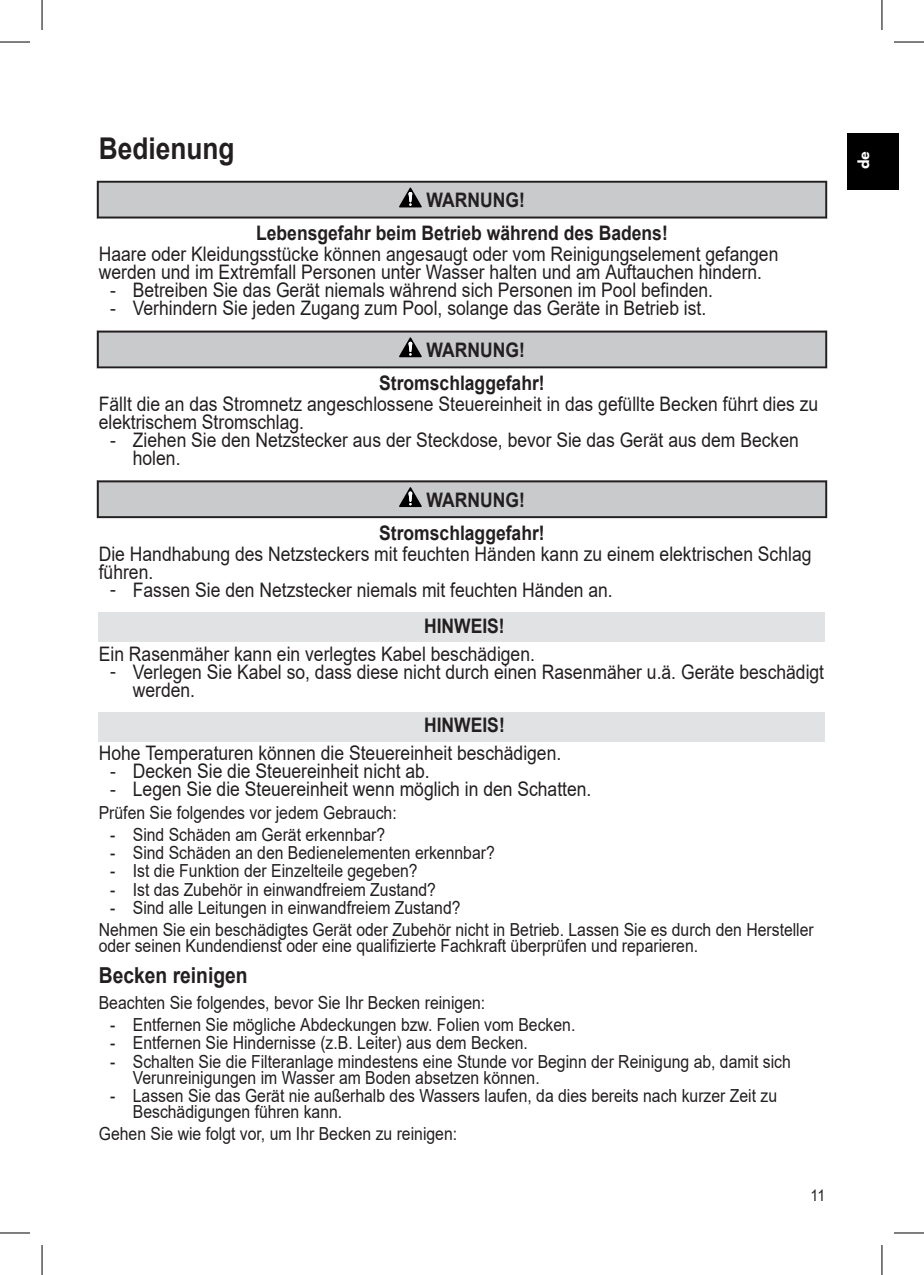
<style>
.page{position:relative;width:924px;height:1275px;background:#fff}
.page>*{position:absolute;margin:0;border:0;box-sizing:border-box;transform-origin:0 0}
.t1{font:700 30px "Arial";color:#231f20;scale:.88 1}
.t2{font:700 22px "Arial";color:#231f20;scale:.88 1}
.t3{font:20px/18px "Arial";color:#231f20;scale:.88 1}
.t4{font:700 20px/32.8px "Arial";color:#231f20;scale:.88 1}
.t5{font:18px/16.2px "Arial";color:#231f20;scale:.88 1}
.t6{font:16px "Arial";color:#231f20;scale:.88 1}
.t7{font:800 16px "Futura PT";color:#fff}
.s1{font-family:"Arial Unicode MS"}
.s2{font-weight:700}
</style>
<div class="page">
<div style="left:99px;top:183px;width:725px;height:33px;background:#c9cacc"></div>
<svg style="left:399px;top:188px;width:22px;height:19px"></svg>
<hr style="left:97px;top:181px;width:729px;height:2px;background:#231f20">
<hr style="left:824px;top:181px;width:2px;height:37px;background:#231f20">
<hr style="left:97px;top:216px;width:729px;height:2px;background:#231f20">
<hr style="left:97px;top:181px;width:2px;height:37px;background:#231f20">
<div style="left:99px;top:332px;width:725px;height:34px;background:#c9cacc"></div>
<svg style="left:399px;top:337px;width:22px;height:20px"></svg>
<hr style="left:97px;top:330px;width:729px;height:2px;background:#231f20">
<hr style="left:824px;top:330px;width:2px;height:38px;background:#231f20">
<hr style="left:97px;top:366px;width:729px;height:2px;background:#231f20">
<hr style="left:97px;top:330px;width:2px;height:38px;background:#231f20">
<div style="left:99px;top:482px;width:725px;height:34px;background:#c9cacc"></div>
<svg style="left:399px;top:487px;width:22px;height:20px"></svg>
<hr style="left:97px;top:480px;width:729px;height:2px;background:#231f20">
<hr style="left:824px;top:480px;width:2px;height:38px;background:#231f20">
<hr style="left:97px;top:516px;width:729px;height:2px;background:#231f20">
<hr style="left:97px;top:480px;width:2px;height:38px;background:#231f20">
<div style="left:99px;top:612px;width:725px;height:30px;background:#e1e2e4"></div>
<div style="left:99px;top:712px;width:725px;height:29px;background:#e1e2e4"></div>
<div style="left:847px;top:133px;width:51px;height:56px;background:#000001"></div>
<hr style="left:0;top:42px;width:30px;height:1px;background:#000">
<hr style="left:893px;top:42px;width:30px;height:1px;background:#000">
<hr style="left:0;top:1232px;width:30px;height:1px;background:#000">
<hr style="left:893px;top:1232px;width:30px;height:1px;background:#000">
<hr style="left:42px;top:0;width:1px;height:30px;background:#000">
<hr style="left:42px;top:1245px;width:1px;height:30px;background:#000">
<hr style="left:881px;top:0;width:1px;height:30px;background:#000">
<hr style="left:881px;top:1245px;width:1px;height:30px;background:#000">
<h1 class="t1" style="left:99px;top:128px;width:156px">Bedienung</h1>
<p class="t4" style="left:256px;top:184px;width:469px;text-indent:170px">WARNUNG!<br>Lebensgefahr beim Betrieb während des Badens!</p>
<p class="t3" style="left:99px;top:245px;width:773px">Haare oder Kleidungsstücke können angesaugt oder vom Reinigungselement gefangen werden und im Extremfall Personen unter Wasser halten und am Auftauchen hindern.</p>
<p class="t3" style="left:110px;top:281px;width:686px"><span class="s1">-</span> Betreiben Sie das Gerät niemals während sich Personen im Pool befinden.</p>
<p class="t3" style="left:426px;top:287px;width:319px;line-height:42px;text-indent:-316px"><span class="s1">-</span> Verhindern Sie jeden Zugang zum Pool, solange das Geräte in Betrieb ist.<br><span class="s2">WARNUNG!</span></p>
<p class="t4" style="left:379px;top:367px;width:189px">Stromschlaggefahr!</p>
<p class="t3" style="left:99px;top:395px;width:818px">Fällt die an das Stromnetz angeschlossene Steuereinheit in das gefüllte Becken führt dies zu elektrischem Stromschlag.</p>
<p class="t3" style="left:133px;top:431px;width:758px;text-indent:-23px"><span class="s1">-</span> Ziehen Sie den Netzstecker aus der Steckdose, bevor Sie das Gerät aus dem Becken holen.</p>
<p class="t4" style="left:379px;top:484px;width:189px;text-indent:47px">WARNUNG!<br>Stromschlaggefahr!</p>
<p class="t3" style="left:99px;top:545px;width:811px">Die Handhabung des Netzsteckers mit feuchten Händen kann zu einem elektrischen Schlag führen.</p>
<p class="t3" style="left:424px;top:572px;width:216px;line-height:35.8px;text-indent:-314px"><span class="s1">-</span> Fassen Sie den Netzstecker niemals mit feuchten Händen an.<br><span class="s2">HINWEIS!</span></p>
<p class="t3" style="left:99px;top:644px;width:497px">Ein Rasenmäher kann ein verlegtes Kabel beschädigen.</p>
<p class="t3" style="left:133px;top:662px;width:786px;text-indent:-23px"><span class="s1">-</span> Verlegen Sie Kabel so, dass diese nicht durch einen Rasenmäher u.ä. Geräte beschädigt werden.</p>
<p class="t4" style="left:424px;top:709px;width:93px">HINWEIS!</p>
<p class="t3" style="left:99px;top:744px;width:527px">Hohe Temperaturen können die Steuereinheit beschädigen.</p>
<p class="t3" style="left:110px;top:762px;width:364px"><span class="s1">-</span> Decken Sie die Steuereinheit nicht ab.</p>
<p class="t3" style="left:110px;top:780px;width:548px"><span class="s1">-</span> Legen Sie die Steuereinheit wenn möglich in den Schatten.</p>
<p class="t5" style="left:99px;top:804px;width:340px">Prüfen Sie folgendes vor jedem Gebrauch:</p>
<p class="t5" style="left:110px;top:826px;width:314px">- Sind Schäden am Gerät erkennbar?</p>
<p class="t5" style="left:110px;top:844px;width:438px">- Sind Schäden an den Bedienelementen erkennbar?</p>
<p class="t5" style="left:110px;top:863px;width:351px">- Ist die Funktion der Einzelteile gegeben?</p>
<p class="t5" style="left:110px;top:881px;width:371px">- Ist das Zubehör in einwandfreiem Zustand?</p>
<p class="t5" style="left:99px;top:896px;width:813px;line-height:22.2px;text-indent:11px">- Sind alle Leitungen in einwandfreiem Zustand?<br>Nehmen Sie ein beschädigtes Gerät oder Zubehör nicht in Betrieb. Lassen Sie es durch den Hersteller</p>
<p class="t5" style="left:99px;top:937px;width:682px">oder seinen Kundendienst oder eine qualifizierte Fachkraft überprüfen und reparieren.</p>
<p class="t2" style="left:99px;top:959px;width:170px">Becken reinigen</p>
<p class="t5" style="left:99px;top:994px;width:440px">Beachten Sie folgendes, bevor Sie Ihr Becken reinigen:</p>
<p class="t5" style="left:110px;top:1016px;width:530px">- Entfernen Sie mögliche Abdeckungen bzw. Folien vom Becken.</p>
<p class="t5" style="left:110px;top:1034px;width:476px">- Entfernen Sie Hindernisse (z.B. Leiter) aus dem Becken.</p>
<p class="t5" style="left:133px;top:1053px;width:749px;text-indent:-23px">- Schalten Sie die Filteranlage mindestens eine Stunde vor Beginn der Reinigung ab, damit sich<br>Verunreinigungen im Wasser am Boden absetzen können.</p>
<p class="t5" style="left:133px;top:1087px;width:733px;text-indent:-23px">- Lassen Sie das Gerät nie außerhalb des Wassers laufen, da dies bereits nach kurzer Zeit zu<br>Beschädigungen führen kann.</p>
<p class="t5" style="left:99px;top:1125px;width:408px">Gehen Sie wie folgt vor, um Ihr Becken zu reinigen:</p>
<p class="t6" style="left:810px;top:1184px;width:18px">11</p>
<p class="t7" style="left:853px;top:169px;width:20px;rotate:-90deg">de</p>
</div>
